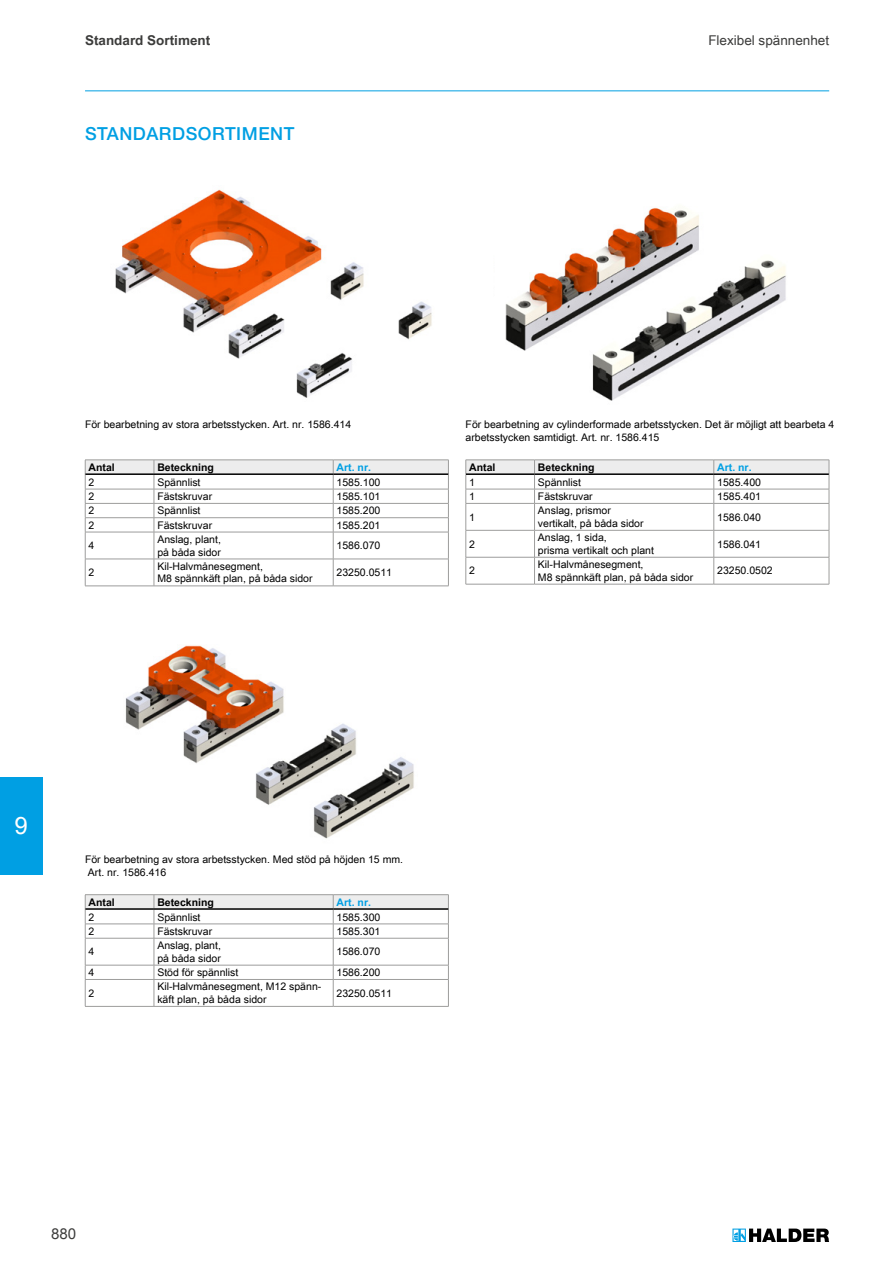
<style>
.page{position:relative;width:893px;height:1263px;background:#fff}
.page>*{position:absolute;margin:0;border:0;box-sizing:border-box;transform-origin:0 0}
.t1{font:24px "Arial Unicode MS";color:#fff}
.t2{font:500 18px "Helvetica Neue LT Std";letter-spacing:.03em;color:#009fe3}
.t3{font:15px "Arial Unicode MS";color:#3c3c3b}
.t4{font:13.5px "Arial Unicode MS";color:#3c3c3b}
.t5{font:700 13.5px "Arial Unicode MS";color:#3c3c3b}
.t6{font:10.5px/12.6px "Arial Unicode MS";color:#000}
.t7{font:700 10.5px "Arial Unicode MS";color:#000}
.t8{font:700 10.5px "Arial Unicode MS";color:#009fe3}
</style>
<div class="page">
<hr style="left:85px;top:90px;width:744px;height:1px;background:#009fe3">
<img style="left:115px;top:189px;width:317px;height:209px">
<img style="left:125px;top:645px;width:289px;height:194px">
<img style="left:505px;top:208px;width:281px;height:193px">
<div style="left:0;top:777px;width:43px;height:97px;background:#009fe3"></div>
<svg style="left:732px;top:1228px;width:97px;height:14px"></svg>
<svg style="left:466px;top:460px;width:364px;height:124px"></svg>
<hr style="left:466px;top:584px;width:68px;height:1px;background:#9d9d9c">
<hr style="left:534px;top:584px;width:180px;height:1px;background:#9d9d9c">
<hr style="left:714px;top:584px;width:115px;height:1px;background:#9d9d9c">
<hr style="left:466px;top:473px;width:68px;height:2px;background:#000">
<hr style="left:534px;top:473px;width:180px;height:2px;background:#000">
<hr style="left:714px;top:473px;width:115px;height:2px;background:#000">
<hr style="left:85px;top:894px;width:69px;height:1px;background:#9d9d9c">
<hr style="left:154px;top:894px;width:179px;height:1px;background:#9d9d9c">
<hr style="left:333px;top:894px;width:116px;height:1px;background:#9d9d9c">
<svg style="left:85px;top:895px;width:364px;height:111px"></svg>
<hr style="left:85px;top:1006px;width:69px;height:1px;background:#9d9d9c">
<hr style="left:154px;top:1006px;width:179px;height:1px;background:#9d9d9c">
<hr style="left:333px;top:1006px;width:116px;height:1px;background:#9d9d9c">
<hr style="left:85px;top:908px;width:69px;height:2px;background:#000">
<hr style="left:154px;top:908px;width:179px;height:2px;background:#000">
<hr style="left:333px;top:908px;width:115px;height:2px;background:#000">
<svg style="left:85px;top:460px;width:364px;height:126px"></svg>
<hr style="left:85px;top:586px;width:69px;height:1px;background:#9d9d9c">
<hr style="left:154px;top:586px;width:179px;height:1px;background:#9d9d9c">
<hr style="left:333px;top:586px;width:116px;height:1px;background:#9d9d9c">
<hr style="left:85px;top:473px;width:69px;height:2px;background:#000">
<hr style="left:154px;top:473px;width:179px;height:2px;background:#000">
<hr style="left:333px;top:473px;width:115px;height:2px;background:#000">
<p class="t5" style="left:85px;top:30px;width:127px">Standard Sortiment</p>
<p class="t4" style="left:708px;top:30px;width:122px">Flexibel spännenhet</p>
<h2 class="t2" style="left:85px;top:123px;width:211px">STANDARDSORTIMENT</h2>
<p class="t6" style="left:85px;top:418px;width:268px">För bearbetning av stora arbetsstycken. Art. nr. 1586.414</p>
<p class="t7" style="left:89px;top:459px;width:28px">Antal</p>
<p class="t7" style="left:157px;top:459px;width:58px">Beteckning</p>
<p class="t8" style="left:337px;top:459px;width:36px">Art. nr.</p>
<p class="t6" style="left:89px;top:475px;width:7px">2</p>
<p class="t6" style="left:157px;top:475px;width:45px">Spännlist</p>
<p class="t6" style="left:337px;top:475px;width:45px">1585.100</p>
<p class="t6" style="left:89px;top:490px;width:7px">2</p>
<p class="t6" style="left:157px;top:490px;width:56px">Fästskruvar</p>
<p class="t6" style="left:337px;top:490px;width:45px">1585.101</p>
<p class="t6" style="left:89px;top:504px;width:7px">2</p>
<p class="t6" style="left:157px;top:504px;width:45px">Spännlist</p>
<p class="t6" style="left:337px;top:504px;width:45px">1585.200</p>
<p class="t6" style="left:89px;top:518px;width:7px">2</p>
<p class="t6" style="left:157px;top:518px;width:56px">Fästskruvar</p>
<p class="t6" style="left:337px;top:518px;width:45px">1585.201</p>
<p class="t6" style="left:89px;top:539px;width:7px">4</p>
<p class="t6" style="left:157px;top:533px;width:65px">Anslag, plant, på båda sidor</p>
<p class="t6" style="left:337px;top:539px;width:45px">1586.070</p>
<p class="t6" style="left:89px;top:566px;width:7px">2</p>
<p class="t6" style="left:157px;top:560px;width:157px">Kil-Halvmånesegment,<br>M8 spännkäft plan, på båda sidor</p>
<p class="t6" style="left:337px;top:566px;width:57px">23250.0511</p>
<p class="t6" style="left:466px;top:418px;width:370px">För bearbetning av cylinderformade arbetsstycken. Det är möjligt att bearbeta 4 arbetsstycken samtidigt. Art. nr. 1586.415</p>
<p class="t7" style="left:469px;top:459px;width:28px">Antal</p>
<p class="t7" style="left:538px;top:459px;width:58px">Beteckning</p>
<p class="t8" style="left:717px;top:459px;width:36px">Art. nr.</p>
<p class="t6" style="left:469px;top:475px;width:7px">1</p>
<p class="t6" style="left:538px;top:475px;width:45px">Spännlist</p>
<p class="t6" style="left:717px;top:475px;width:45px">1585.400</p>
<p class="t6" style="left:469px;top:490px;width:7px">1</p>
<p class="t6" style="left:538px;top:490px;width:56px">Fästskruvar</p>
<p class="t6" style="left:717px;top:490px;width:45px">1585.401</p>
<p class="t6" style="left:469px;top:510px;width:7px">1</p>
<p class="t6" style="left:538px;top:504px;width:107px">Anslag, prismor vertikalt, på båda sidor</p>
<p class="t6" style="left:717px;top:510px;width:45px">1586.040</p>
<p class="t6" style="left:469px;top:537px;width:7px">2</p>
<p class="t6" style="left:538px;top:531px;width:118px">Anslag, 1 sida,<br>prisma vertikalt och plant</p>
<p class="t6" style="left:717px;top:537px;width:45px">1586.041</p>
<p class="t6" style="left:469px;top:564px;width:7px">2</p>
<p class="t6" style="left:538px;top:558px;width:157px">Kil-Halvmånesegment,<br>M8 spännkäft plan, på båda sidor</p>
<p class="t6" style="left:717px;top:564px;width:57px">23250.0502</p>
<h1 class="t1" style="left:15px;top:808px;width:15px">9</h1>
<p class="t6" style="left:85px;top:853px;width:320px">För bearbetning av stora arbetsstycken. Med stöd på höjden 15 mm.<br>Art. nr. 1586.416</p>
<p class="t7" style="left:89px;top:894px;width:28px">Antal</p>
<p class="t7" style="left:157px;top:894px;width:58px">Beteckning</p>
<p class="t8" style="left:337px;top:894px;width:36px">Art. nr.</p>
<p class="t6" style="left:89px;top:910px;width:7px">2</p>
<p class="t6" style="left:157px;top:910px;width:45px">Spännlist</p>
<p class="t6" style="left:337px;top:910px;width:45px">1585.300</p>
<p class="t6" style="left:89px;top:924px;width:7px">2</p>
<p class="t6" style="left:157px;top:924px;width:56px">Fästskruvar</p>
<p class="t6" style="left:337px;top:924px;width:45px">1585.301</p>
<p class="t6" style="left:89px;top:945px;width:7px">4</p>
<p class="t6" style="left:157px;top:939px;width:65px">Anslag, plant, på båda sidor</p>
<p class="t6" style="left:337px;top:945px;width:45px">1586.070</p>
<p class="t6" style="left:89px;top:966px;width:7px">4</p>
<p class="t6" style="left:157px;top:966px;width:83px">Stöd för spännlist</p>
<p class="t6" style="left:337px;top:966px;width:45px">1586.200</p>
<p class="t6" style="left:89px;top:986px;width:7px">2</p>
<p class="t6" style="left:157px;top:980px;width:165px">Kil-Halvmånesegment, M12 spänn&shy;käft plan, på båda sidor</p>
<p class="t6" style="left:337px;top:986px;width:57px">23250.0511</p>
<h3 class="t3" style="left:51px;top:1223px;width:27px">880</h3>
</div>
